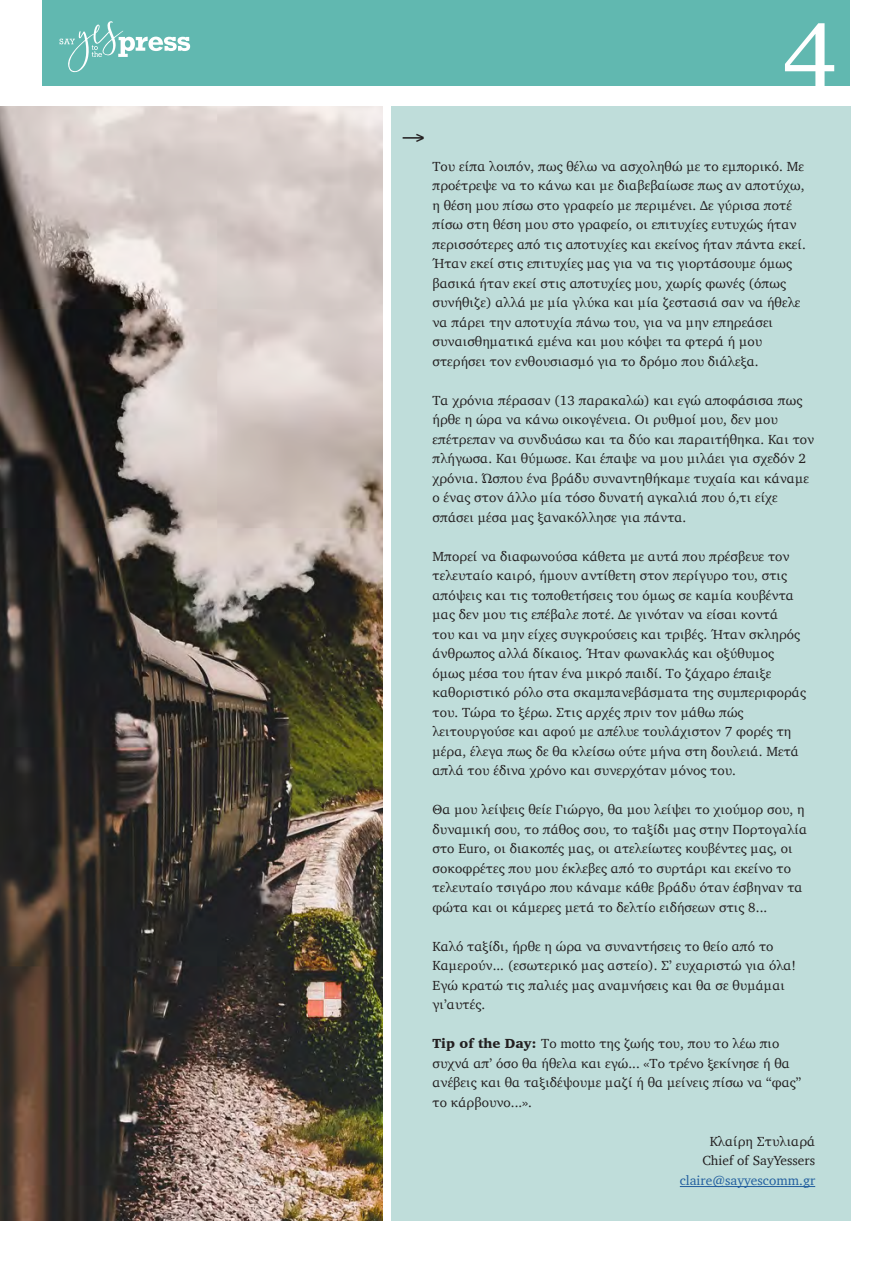
<style>
.page{position:relative;width:893px;height:1263px;background:#fff}
.page>*{position:absolute;margin:0;border:0;box-sizing:border-box;transform-origin:0 0}
.t1{font:97.5px "Georgia";color:#fff}
.t2{font:13.5px/19.5px "Charter";letter-spacing:.005em;color:#231f20}
.t3{font:13.5px "Charter";letter-spacing:.005em;color:#215e9e}
.s1{font-weight:900}
</style>
<div class="page">
<div style="left:43px;top:0;width:807px;height:85px;background:#61b8b0"></div>
<svg style="left:60px;top:21px;width:130px;height:51px"></svg>
<img style="left:0;top:106px;width:383px;height:1114px">
<div style="left:391px;top:106px;width:459px;height:1114px;background:#bfddda"></div>
<hr style="left:680px;top:1186px;width:135px;height:1px;background:#215e9e">
<h1 class="t1" style="left:783px;top:-29px;width:57px">4</h1>
<p class="t2" style="left:432px;top:156px;width:375px">Του είπα λοιπόν, πως θέλω να ασχοληθώ με το εμπορικό. Με προέτρεψε να το κάνω και με διαβεβαίωσε πως αν αποτύχω, η θέση μου πίσω στο γραφείο με περιμένει. Δε γύρισα ποτέ πίσω στη θέση μου στο γραφείο, οι επιτυχίες ευτυχώς ήταν περισσότερες από τις αποτυχίες και εκείνος ήταν πάντα εκεί.<br>Ήταν εκεί στις επιτυχίες μας για να τις γιορτάσουμε όμως βασικά ήταν εκεί στις αποτυχίες μου, χωρίς φωνές (όπως συνήθιζε) αλλά με μία γλύκα και μία ζεστασιά σαν να ήθελε να πάρει την αποτυχία πάνω του, για να μην επηρεάσει συναισθηματικά εμένα και μου κόψει τα φτερά ή μου στερήσει τον ενθουσιασμό για το δρόμο που διάλεξα.</p>
<p class="t2" style="left:432px;top:390px;width:383px">Τα χρόνια πέρασαν (13 παρακαλώ) και εγώ αποφάσισα πως ήρθε η ώρα να κάνω οικογένεια. Οι ρυθμοί μου, δεν μου επέτρεπαν να συνδυάσω και τα δύο και παραιτήθηκα. Και τον πλήγωσα. Και θύμωσε. Και έπαψε να μου μιλάει για σχεδόν 2 χρόνια. Ώσπου ένα βράδυ συναντηθήκαμε τυχαία και κάναμε ο ένας στον άλλο μία τόσο δυνατή αγκαλιά που ό,τι είχε σπάσει μέσα μας ξανακόλλησε για πάντα.</p>
<p class="t2" style="left:432px;top:546px;width:375px">Μπορεί να διαφωνούσα κάθετα με αυτά που πρέσβευε τον τελευταίο καιρό, ήμουν αντίθετη στον περίγυρο του, στις απόψεις και τις τοποθετήσεις του όμως σε καμία κουβέντα μας δεν μου τις επέβαλε ποτέ. Δε γινόταν να είσαι κοντά<br>του και να μην είχες συγκρούσεις και τριβές. Ήταν σκληρός άνθρωπος αλλά δίκαιος. Ήταν φωνακλάς και οξύθυμος όμως μέσα του ήταν ένα μικρό παιδί. Το ζάχαρο έπαιξε καθοριστικό ρόλο στα σκαμπανεβάσματα της συμπεριφοράς του. Τώρα το ξέρω. Στις αρχές πριν τον μάθω πώς λειτουργούσε και αφού με απέλυε τουλάχιστον 7 φορές τη μέρα, έλεγα πως δε θα κλείσω ούτε μήνα στη δουλειά. Μετά απλά του έδινα χρόνο και συνερχόταν μόνος του.</p>
<p class="t2" style="left:432px;top:800px;width:376px">Θα μου λείψεις θείε Γιώργο, θα μου λείψει το χιούμορ σου, η δυναμική σου, το πάθος σου, το ταξίδι μας στην Πορτογαλία στο Euro, οι διακοπές μας, οι ατελείωτες κουβέντες μας, οι σοκοφρέτες που μου έκλεβες από το συρτάρι και εκείνο το τελευταίο τσιγάρο που κάναμε κάθε βράδυ όταν έσβηναν τα φώτα και οι κάμερες μετά το δελτίο ειδήσεων στις 8...</p>
<p class="t2" style="left:432px;top:936px;width:365px">Καλό ταξίδι, ήρθε η ώρα να συναντήσεις το θείο από το Καμερούν... (εσωτερικό μας αστείο). Σ’ ευχαριστώ για όλα!<br>Εγώ κρατώ τις παλιές μας αναμνήσεις και θα σε θυμάμαι γι’αυτές.</p>
<p class="t2" style="left:432px;top:1034px;width:370px"><span class="s1">Tip of the Day:</span> Το motto της ζωής του, που το λέω πιο συχνά απ’ όσο θα ήθελα και εγώ... «Το τρένο ξεκίνησε ή θα ανέβεις και θα ταξιδέψουμε μαζί ή θα μείνεις πίσω να “φας’’ το κάρβουνο...».</p>
<p class="t2" style="left:702px;top:1131px;width:114px;text-align:center">Κλαίρη Στυλιαρά<br>Chief of SayYessers</p>
<p class="t3" style="left:680px;top:1168px;width:137px">claire@sayyescomm.gr</p>
</div>
